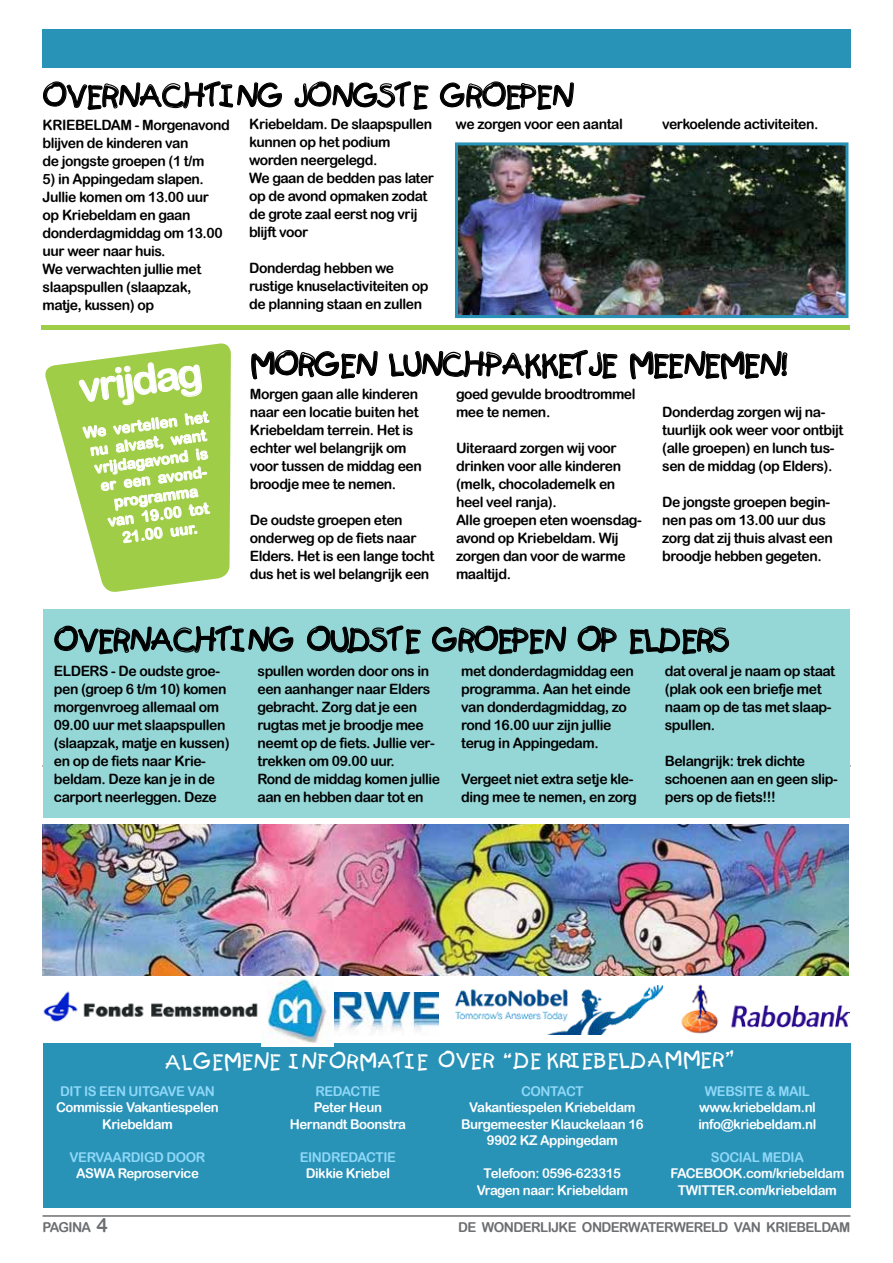
<style>
.page{position:relative;width:893px;height:1263px;background:#fff}
.page>*{position:absolute;margin:0;border:0;box-sizing:border-box;transform-origin:0 0}
.t1{font:40.8px "Arial Rounded MT Bold";color:#fff}
.t2{font:30px "Kids Plain";letter-spacing:-.05em;color:#000}
.t3{font:21px "Kids Plain";letter-spacing:-.005em;color:#fff}
.t4{font:15.15px/18.1px "Arial Rounded MT Bold";color:#fff;text-align:center}
.t5{font:14.25px/18px "Arial Rounded MT Bold";letter-spacing:-.03em;color:#000}
.t6{font:13.65px "Arial Rounded MT Bold";letter-spacing:-.045em;color:#6d6e71}
.t7{font:13.5px/16.5px "Arial Rounded MT Bold";letter-spacing:-.03em;color:#fff;text-align:center}
.t8{font:13.5px "Arial Rounded MT Bold";letter-spacing:-.03em;color:#8ed8f8}
.s1{font-size:19.5px}
</style>
<div class="page">
<hr style="left:43px;top:1215px;width:807px;height:2px;background:#6d6e71">
<svg style="left:43px;top:81px;width:239px;height:29px"></svg>
<svg style="left:294px;top:81px;width:135px;height:29px"></svg>
<svg style="left:439px;top:81px;width:135px;height:29px"></svg>
<div style="left:43px;top:609px;width:807px;height:209px;background:#95d6d7"></div>
<svg style="left:54px;top:625px;width:240px;height:30px"></svg>
<svg style="left:307px;top:625px;width:114px;height:30px"></svg>
<svg style="left:432px;top:625px;width:135px;height:30px"></svg>
<svg style="left:577px;top:625px;width:40px;height:28px"></svg>
<svg style="left:629px;top:627px;width:101px;height:28px"></svg>
<svg style="left:251px;top:350px;width:127px;height:30px"></svg>
<svg style="left:388px;top:329px;width:230px;height:50px"></svg>
<svg style="left:630px;top:351px;width:158px;height:29px"></svg>
<svg style="left:45px;top:343px;width:186px;height:249px;fill:#a0cd47"></svg>
<svg style="left:78px;top:362px;width:133px;height:188px;background:#b2d66a"></svg>
<div style="left:43px;top:1043px;width:808px;height:164px;background:#2992b7"></div>
<div style="left:42px;top:30px;width:809px;height:38px;background:#2992b7"></div>
<img style="left:459px;top:146px;width:385px;height:168px">
<div style="left:455px;top:142px;width:393px;height:176px;border:3px solid #2992b7"></div>
<hr style="left:41px;top:325px;width:809px;height:4px;background:#a0cd47">
<img style="left:261px;top:975px;width:73px;height:71px">
<img style="left:456px;top:985px;width:207px;height:49px">
<img style="left:663px;top:984px;width:186px;height:50px">
<img style="left:43px;top:825px;width:805px;height:150px">
<img style="left:43px;top:985px;width:223px;height:44px">
<img style="left:334px;top:992px;width:105px;height:39px">
<h2 class="t2" style="left:43px;top:77px;width:533px">OVERNACHTING JONGSTE GROEPEN</h2>
<p class="t5" style="left:43px;top:115px;width:189px">KRIEBELDAM - Morgenavond blijven de kinderen van<br>de jongste groepen (1 t/m</p>
<p class="t5" style="left:43px;top:169px;width:182px">5) in Appingedam slapen.<br>Jullie komen om 13.00 uur op Kriebeldam en gaan donderdagmiddag om 13.00 uur weer naar huis.<br>We verwachten jullie met slaapspullen (slaapzak, matje, kussen) op</p>
<h1 class="t1" style="left:76px;top:363px;width:126px;rotate:-7deg">vrijdag</h1>
<p class="t4" style="left:82px;top:424px;width:127px;rotate:-8deg">We vertellen het nu alvast, want vrijdagavond is er een avond&shy;programma<br>van 19.00 tot<br>21.00 uur.</p>
<p class="t5" style="left:249px;top:115px;width:186px">Kriebeldam. De slaapspullen kunnen op het podium worden neergelegd.<br>We gaan de bedden pas later op de avond opmaken zodat de grote zaal eerst nog vrij blijft voor</p>
<p class="t5" style="left:249px;top:259px;width:181px">Donderdag hebben we rustige knuselactiviteiten op de planning staan en zullen</p>
<p class="t5" style="left:456px;top:115px;width:169px">we zorgen voor een aantal</p>
<p class="t5" style="left:662px;top:115px;width:158px">verkoelende activiteiten.</p>
<h2 class="t2" style="left:250px;top:346px;width:539px">MORGEN LUNCHPAKKETJE MEENEMEN!</h2>
<p class="t5" style="left:250px;top:385px;width:174px">Morgen gaan alle kinderen naar een locatie buiten het<br>Kriebeldam terrein. Het is echter wel belangrijk om voor tussen de middag een broodje mee te nemen.</p>
<p class="t5" style="left:250px;top:511px;width:186px">De oudste groepen eten onderweg op de fiets naar<br>Elders. Het is een lange tocht dus het is wel belangrijk een</p>
<p class="t5" style="left:456px;top:385px;width:181px">goed gevulde broodtrommel mee te nemen.</p>
<p class="t5" style="left:456px;top:439px;width:187px">Uiteraard zorgen wij voor drinken voor alle kinderen (melk, chocolademelk en heel veel ranja).<br>Alle groepen eten woensdag&shy;avond op Kriebeldam. Wij zorgen dan voor de warme maaltijd.</p>
<p class="t5" style="left:662px;top:403px;width:183px">Donderdag zorgen wij na&shy;tuurlijk ook weer voor ontbijt (alle groepen) en lunch tus&shy;sen de middag (op Elders).</p>
<p class="t5" style="left:662px;top:493px;width:172px">De jongste groepen begin&shy;nen pas om 13.00 uur dus zorg dat zij thuis alvast een broodje hebben gegeten.</p>
<h2 class="t2" style="left:54px;top:622px;width:679px">OVERNACHTING OUDSTE GROEPEN OP ELDERS</h2>
<p class="t5" style="left:54px;top:662px;width:177px">ELDERS - De oudste groe&shy;pen (groep 6 t/m 10) komen morgenvroeg allemaal om<br>09.00 uur met slaapspullen (slaapzak, matje en kussen) en op de fiets naar Krie&shy;beldam. Deze kan je in de carport neerleggen. Deze</p>
<p class="t5" style="left:257px;top:662px;width:184px">spullen worden door ons in een aanhanger naar Elders gebracht. Zorg dat je een rugtas met je broodje mee neemt op de fiets. Jullie ver&shy;trekken om 09.00 uur.<br>Rond de middag komen jullie aan en hebben daar tot en</p>
<p class="t5" style="left:461px;top:662px;width:174px">met donderdagmiddag een programma. Aan het einde van donderdagmiddag, zo rond 16.00 uur zijn jullie terug in Appingedam.</p>
<p class="t5" style="left:461px;top:770px;width:177px">Vergeet niet extra setje kle&shy;ding mee te nemen, en zorg</p>
<p class="t5" style="left:665px;top:662px;width:172px">dat overal je naam op staat (plak ook een briefje met naam op de tas met slaap&shy;spullen.</p>
<p class="t5" style="left:665px;top:752px;width:175px">Belangrijk: trek dichte schoenen aan en geen slip&shy;pers op de fiets!!!</p>
<h3 class="t3" style="left:165px;top:1048px;width:570px">ALGEMENE INFORMATIE OVER “DE KRIEBELDAMMER”</h3>
<p class="t8" style="left:60px;top:1083px;width:78px">Ditiseen uitgave</p>
<p class="t8" style="left:188px;top:1083px;width:29px">va n</p>
<p class="t7" style="left:56px;top:1099px;width:164px">Commissie Vakantiespelen<br>Kriebeldam</p>
<p class="t8" style="left:70px;top:1149px;width:19px">Vervaardigd</p>
<p class="t8" style="left:166px;top:1149px;width:11px">door</p>
<p class="t7" style="left:76px;top:1165px;width:124px">ASWA Reproservice</p>
<p class="t8" style="left:315px;top:1083px;width:18px">Redactie</p>
<p class="t7" style="left:290px;top:1099px;width:118px">Peter Heun<br>Hernandt Boonstra</p>
<p class="t8" style="left:300px;top:1149px;width:31px">Eindredactie</p>
<p class="t7" style="left:306px;top:1165px;width:86px">Dikkie Kriebel</p>
<p class="t8" style="left:521px;top:1083px;width:39px">Contact</p>
<p class="t7" style="left:461px;top:1099px;width:184px">Vakantiespelen Kriebeldam<br>Burgemeester Klauckelaan 16<br>9902 KZ Appingedam</p>
<p class="t7" style="left:477px;top:1165px;width:153px">Telefoon: 0596-623315<br>Vragen naar: Kriebeldam</p>
<p class="t8" style="left:705px;top:1083px;width:21px">Website</p>
<p class="t8" style="left:766px;top:1083px;width:31px">&amp; Mail</p>
<p class="t7" style="left:698px;top:1099px;width:119px;text-align:left">www.kriebeldam.nl info@kriebeldam.nl</p>
<p class="t8" style="left:711px;top:1149px;width:18px">Social</p>
<p class="t8" style="left:762px;top:1149px;width:20px">Media</p>
<p class="t7" style="left:670px;top:1165px;width:175px">FACEBOOK.com/kriebeldam<br>TWITTER.com/kriebeldam</p>
<p class="t6" style="left:43px;top:1219px;width:67px">PAGINA <span class="s1">4</span></p>
<p class="t6" style="left:458px;top:1219px;width:394px">DE WONDERLIJKE ONDERWATERWERELD VAN KRIEBELDAM</p>
</div>
